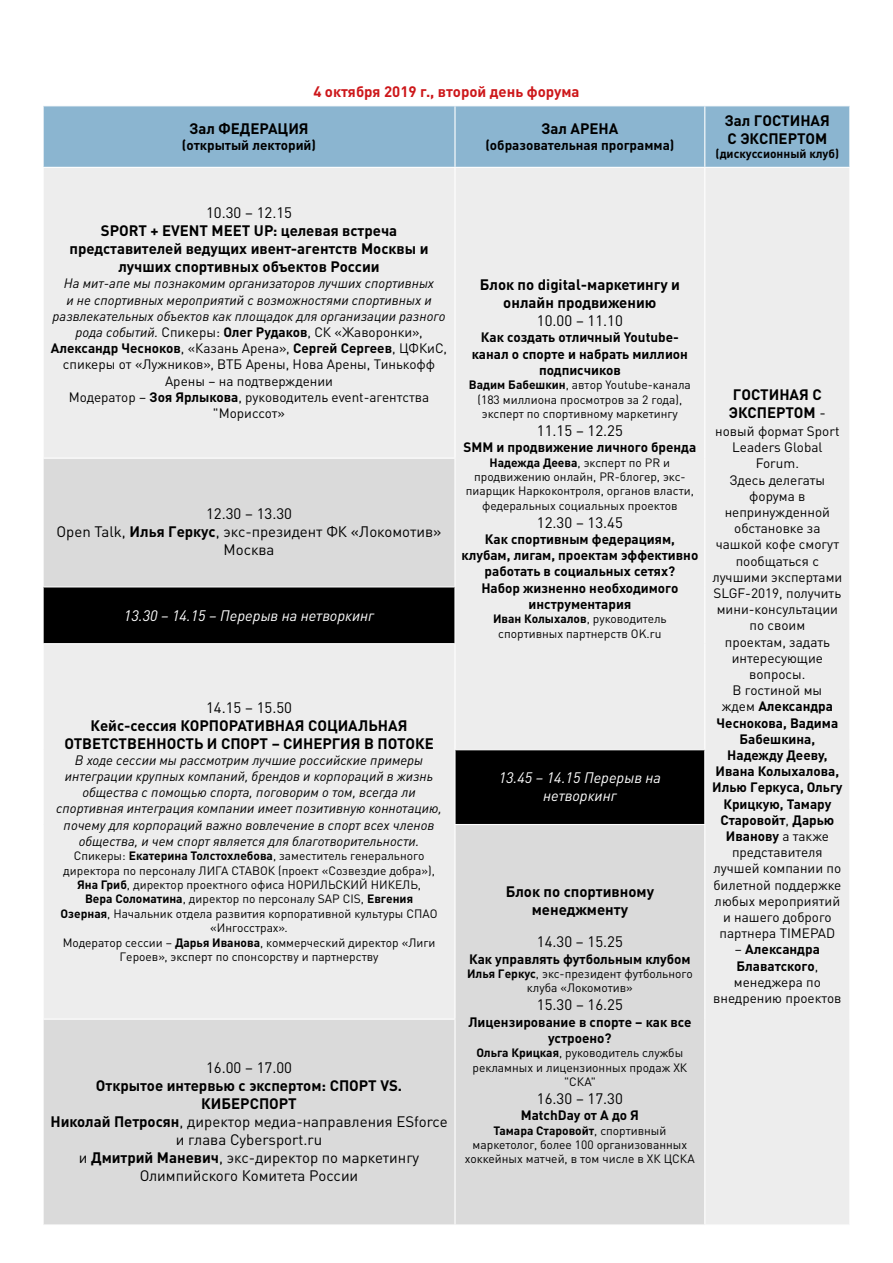
<style>
.page{position:relative;width:893px;height:1263px;background:#fff}
.page>*{position:absolute;margin:0;border:0;box-sizing:border-box;transform-origin:0 0}
.t1{font:15px/18px "DIN Pro";color:#000;text-align:center}
.t2{font:700 15px/18px "DIN Pro";color:#000;text-align:center}
.t3{font:italic 15px/18px "DIN Pro";color:#fff;text-align:center}
.t4{font:700 15px "DIN Pro";color:#cd171a}
.t5{font:italic 13.5px/16.2px "DIN Pro";color:#000;text-align:center}
.t6{font:13.5px/16.2px "DIN Pro";color:#000;text-align:center}
.t7{font:700 13.5px/16.2px "DIN Pro";color:#000;text-align:center}
.t8{font:12px/14.4px "DIN Pro";color:#000;text-align:center}
.t9{font:700 12px "DIN Pro";color:#000}
.s1{font-style:normal}
.s2{font-weight:700;font-style:normal}
.s3{font-weight:700}
.s4{font-weight:400}
</style>
<div class="page">
<div style="left:44px;top:106px;width:805px;height:61px;background:#8bb5d0"></div>
<div style="left:44px;top:168px;width:805px;height:1056px;background:#ededed"></div>
<svg style="left:44px;top:458px;width:660px;height:766px;background:#e0e0e0"></svg>
<svg style="left:44px;top:587px;width:660px;height:237px;background:#aeaeae"></svg>
<hr style="left:454px;top:106px;width:2px;height:61px;background:#fff">
<hr style="left:704px;top:106px;width:1px;height:61px;background:#fff">
<hr style="left:454px;top:168px;width:2px;height:290px;background:#fff">
<hr style="left:704px;top:168px;width:1px;height:290px;background:#fff">
<hr style="left:704px;top:458px;width:1px;height:129px;background:#fff">
<hr style="left:704px;top:587px;width:1px;height:57px;background:#fff">
<hr style="left:704px;top:644px;width:1px;height:105px;background:#fff">
<hr style="left:43px;top:458px;width:413px;height:1px;background:#fff">
<hr style="left:454px;top:459px;width:2px;height:127px;background:#fff">
<hr style="left:43px;top:586px;width:413px;height:1px;background:#fff">
<hr style="left:454px;top:587px;width:2px;height:56px;background:#fff">
<hr style="left:43px;top:643px;width:413px;height:1px;background:#fff">
<hr style="left:454px;top:644px;width:2px;height:105px;background:#fff">
<hr style="left:454px;top:749px;width:251px;height:1px;background:#fff">
<hr style="left:454px;top:750px;width:2px;height:74px;background:#fff">
<hr style="left:704px;top:750px;width:1px;height:74px;background:#fff">
<hr style="left:454px;top:824px;width:251px;height:1px;background:#fff">
<hr style="left:454px;top:825px;width:2px;height:193px;background:#fff">
<hr style="left:704px;top:825px;width:1px;height:194px;background:#fff">
<hr style="left:704px;top:1019px;width:1px;height:205px;background:#fff">
<hr style="left:43px;top:1018px;width:413px;height:2px;background:#fff">
<hr style="left:454px;top:1020px;width:2px;height:204px;background:#fff">
<p class="t4" style="left:313px;top:79px;width:268px">4 октября 2019 г., второй день форума</p>
<p class="t2" style="left:189px;top:118px;width:121px">Зал ФЕДЕРАЦИЯ</p>
<p class="t7" style="left:182px;top:135px;width:136px">(открытый лекторий)</p>
<p class="t2" style="left:541px;top:118px;width:78px">Зал АРЕНА</p>
<p class="t7" style="left:485px;top:135px;width:191px">(образовательная программа)</p>
<p class="t2" style="left:725px;top:110px;width:107px;text-align:left">Зал ГОСТИНАЯ<br>С ЭКСПЕРТОМ</p>
<p class="t9" style="left:716px;top:144px;width:125px">(дискуссионный клуб)</p>
<p class="t1" style="left:206px;top:202px;width:88px">10.30 – 12.15</p>
<p class="t2" style="left:70px;top:220px;width:361px">SPORT + EVENT MEET UP: целевая встреча представителей ведущих ивент-агентств Москвы и лучших спортивных объектов России</p>
<p class="t5" style="left:51px;top:274px;width:398px">На мит-апе мы познакомим организаторов лучших спортивных<br>и не спортивных мероприятий с возможностями спортивных и развлекательных объектов как площадок для организации разного рода событий. <span class="s1">Спикеры:</span> <span class="s2">Олег Рудаков</span><span class="s1">, СК «Жаворонки», </span><span class="s2">Александр Чесноков</span><span class="s1">, «Казань Арена»,</span> <span class="s2">Сергей Сергеев</span><span class="s1">, ЦФКиС, спикеры от «Лужников», ВТБ Арены, Нова Арены, Тинькофф Арены – на подтверждении<br>Модератор –</span> <span class="s2">Зоя Ярлыкова</span><span class="s1">, руководитель event-агентства "Мориссот»</span></p>
<p class="t2" style="left:480px;top:274px;width:202px">Блок по digital-маркетингу и онлайн продвижению</p>
<p class="t1" style="left:537px;top:310px;width:88px">10.00 – 11.10</p>
<p class="t7" style="left:472px;top:328px;width:218px">Как создать отличный Youtube&shy;канал о спорте и набрать миллион подписчиков</p>
<p class="t8" style="left:469px;top:376px;width:223px"><span class="s3">Вадим Бабешкин</span>, автор Youtube-канала (183 миллиона просмотров за 2 года), эксперт по спортивному маркетингу</p>
<p class="t1" style="left:537px;top:420px;width:88px">11.15 – 12.25</p>
<p class="t7" style="left:463px;top:438px;width:234px">SMM и продвижение личного бренда</p>
<p class="t8" style="left:466px;top:454px;width:230px"><span class="s3">Надежда Деева</span>, эксперт по PR и продвижению онлайн, PR-блогер, экс&shy;пиарщик Наркоконтроля, органов власти, федеральных социальных проектов</p>
<p class="t1" style="left:537px;top:512px;width:88px">12.30 – 13.45</p>
<p class="t7" style="left:461px;top:529px;width:238px">Как спортивным федерациям, клубам, лигам, проектам эффективно работать в социальных сетях?<br>Набор жизненно необходимого инструментария</p>
<p class="t8" style="left:493px;top:610px;width:175px"><span class="s3">Иван Колыхалов</span>, руководитель спортивных партнерств OK.ru</p>
<p class="t1" style="left:57px;top:503px;width:386px">12.30 – 13.30<br>Open Talk, <span class="s3">Илья Геркус</span>, экс-президент ФК «Локомотив»<br>Москва</p>
<p class="t3" style="left:124px;top:605px;width:252px">13.30 – 14.15 – Перерыв на нетворкинг</p>
<p class="t1" style="left:206px;top:697px;width:88px">14.15 – 15.50</p>
<p class="t2" style="left:64px;top:714px;width:371px">Кейс-сессия КОРПОРАТИВНАЯ СОЦИАЛЬНАЯ<br>ОТВЕТСТВЕННОСТЬ И СПОРТ – СИНЕРГИЯ В ПОТОКЕ</p>
<p class="t5" style="left:56px;top:750px;width:387px">В ходе сессии мы рассмотрим лучшие российские примеры интеграции крупных компаний, брендов и корпораций в жизнь общества с помощью спорта, поговорим о том, всегда ли спортивная интеграция компании имеет позитивную коннотацию, почему для корпораций важно вовлечение в спорт всех членов общества, и чем спорт является для благотворительности.</p>
<p class="t8" style="left:61px;top:847px;width:378px">Спикеры: <span class="s3">Екатерина Толстохлебова</span>, заместитель генерального директора по персоналу ЛИГА СТАВОК (проект «Созвездие добра»), <span class="s3">Яна Гриб</span>, директор проектного офиса НОРИЛЬСКИЙ НИКЕЛЬ,<br><span class="s3">Вера Соломатина</span>, директор по персоналу SAP CIS, <span class="s3">Евгения Озерная</span>, Начальник отдела развития корпоративной культуры СПАО «Ингосстрах».<br>Модератор сессии – <span class="s3">Дарья Иванова</span>, коммерческий директор «Лиги Героев», эксперт по спонсорству и партнерству</p>
<p class="t1" style="left:206px;top:1057px;width:88px">16.00 – 17.00</p>
<p class="t1" style="left:50px;top:1075px;width:399px"><span class="s3">Открытое интервью с экспертом: СПОРТ VS.<br>КИБЕРСПОРТ<br>Николай Петросян</span>, директор медиа-направления ESforce и глава Cybersport.ru<br>и <span class="s3">Дмитрий Маневич</span>, экс-директор по маркетингу Олимпийского Комитета России</p>
<p class="t3" style="left:499px;top:768px;width:164px">13.45 – 14.15 Перерыв на нетворкинг</p>
<p class="t2" style="left:506px;top:881px;width:150px">Блок по спортивному менеджменту</p>
<p class="t1" style="left:537px;top:931px;width:88px">14.30 – 15.25</p>
<p class="t7" style="left:469px;top:949px;width:223px">Как управлять футбольным клубом</p>
<p class="t8" style="left:467px;top:965px;width:227px"><span class="s3">Илья Геркус</span>, экс-президент футбольного клуба «Локомотив»</p>
<p class="t1" style="left:537px;top:994px;width:88px">15.30 – 16.25</p>
<p class="t7" style="left:468px;top:1012px;width:225px">Лицензирование в спорте – как все устроено?</p>
<p class="t8" style="left:472px;top:1044px;width:216px"><span class="s3">Ольга Крицкая</span>, руководитель службы рекламных и лицензионных продаж ХК "СКА"</p>
<p class="t1" style="left:537px;top:1088px;width:88px">16.30 – 17.30</p>
<p class="t7" style="left:521px;top:1105px;width:120px">MatchDay от А до Я</p>
<p class="t8" style="left:465px;top:1122px;width:232px"><span class="s3">Тамара Старовойт</span>, спортивный маркетолог, более 100 организованных хоккейных матчей, в том числе в ХК ЦСКА</p>
<p class="t2" style="left:729px;top:384px;width:98px;text-align:left">ГОСТИНАЯ С<br>ЭКСПЕРТОМ <span class="s4">-</span></p>
<p class="t6" style="left:712px;top:422px;width:132px">новый формат Sport<br>Leaders Global<br>Forum.<br>Здесь делегаты форума в непринужденной обстановке за чашкой кофе смогут пообщаться с лучшими экспертами<br>SLGF-2019, получить мини-консультации по своим<br>проектам, задать интересующие вопросы.<br>В гостиной мы<br>ждем <span class="s3">Александра<br>Чеснокова, Вадима<br>Бабешкина,<br>Надежду Дееву,<br>Ивана Колыхалова,<br>Илью Геркуса, Ольгу<br>Крицкую, Тамару<br>Старовойт</span>, <span class="s3">Дарью<br>Иванову</span> а также представителя лучшей компании по билетной поддержке любых мероприятий и нашего доброго партнера TIMEPAD</p>
<p class="t6" style="left:713px;top:940px;width:130px">– <span class="s3">Александра<br>Блаватского</span>, менеджера по внедрению проектов</p>
</div>
